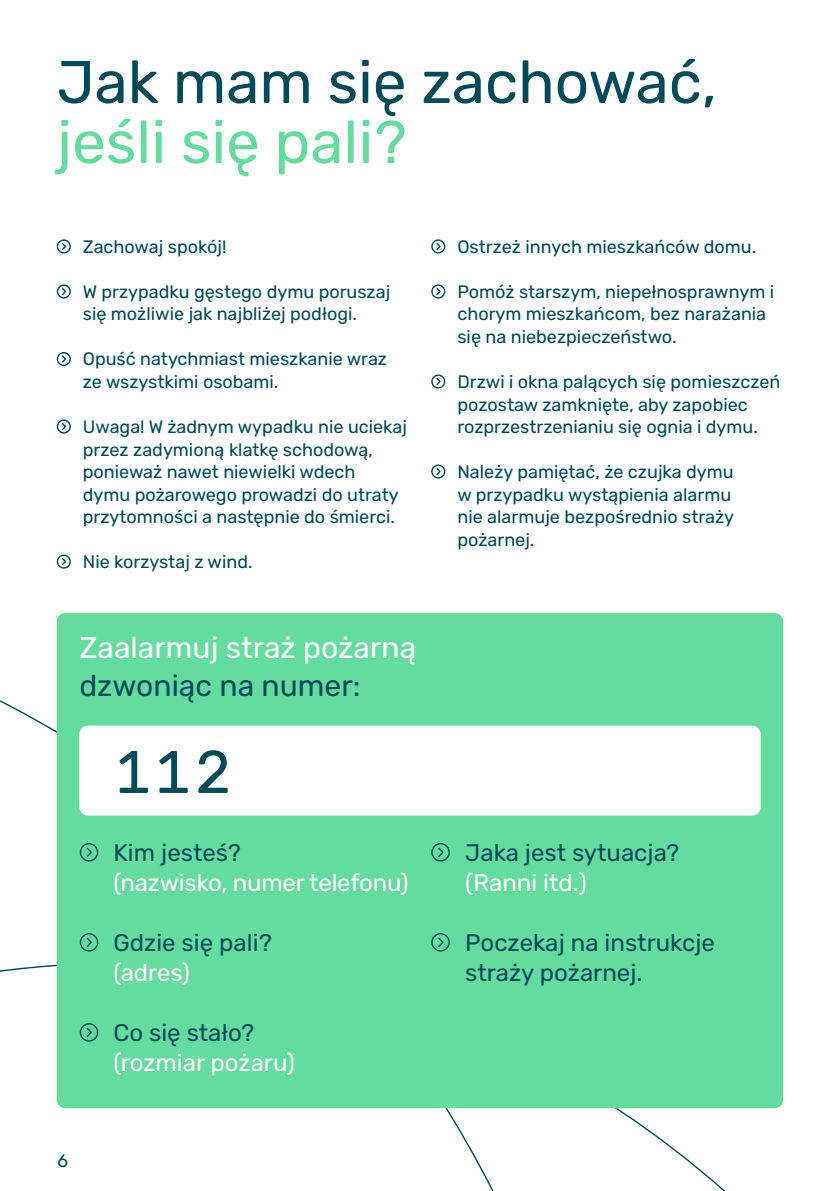
<style>
.page{position:relative;width:840px;height:1191px;background:#fff}
.page>*{position:absolute;margin:0;border:0;box-sizing:border-box;transform-origin:0 0}
.t1{font:60px "Rubik KALO Regular";color:#004a5a}
.t2{font:60px "Rubik KALO Regular";color:#64dca0}
.t3{font:30px "Rubik KALO Regular";color:#fff}
.t4{font:30px "Rubik KALO Regular";color:#004a5a}
.t5{font:24px/30px "Rubik KALO Regular";color:#004a5a}
.t6{font:24px "Rubik KALO Regular";letter-spacing:-.005em;color:#fff}
.t7{font:18px/22.4px "Rubik KALO Regular";color:#004a5a}
</style>
<div class="page">
<svg style="left:0;top:942px;width:752px;height:249px"></svg>
<svg style="left:56px;top:239px;width:15px;height:15px"></svg>
<svg style="left:56px;top:284px;width:15px;height:15px"></svg>
<svg style="left:431px;top:239px;width:15px;height:15px"></svg>
<svg style="left:56px;top:352px;width:15px;height:15px"></svg>
<svg style="left:56px;top:419px;width:15px;height:15px"></svg>
<svg style="left:431px;top:284px;width:15px;height:15px"></svg>
<svg style="left:431px;top:374px;width:15px;height:15px"></svg>
<svg style="left:56px;top:554px;width:15px;height:15px"></svg>
<div style="left:57px;top:613px;width:725px;height:495px;background:#64dca0;border-radius:9px"></div>
<div style="left:79px;top:725px;width:681px;height:90px;background:#fff;border-radius:9px"></div>
<svg style="left:79px;top:843px;width:20px;height:19px"></svg>
<svg style="left:79px;top:933px;width:20px;height:19px"></svg>
<svg style="left:79px;top:1023px;width:20px;height:19px"></svg>
<svg style="left:431px;top:843px;width:19px;height:19px"></svg>
<svg style="left:431px;top:933px;width:19px;height:19px"></svg>
<svg style="left:431px;top:464px;width:15px;height:15px"></svg>
<h1 class="t1" style="left:57px;top:48px;width:661px">Jak mam się zachować,</h1>
<h1 class="t2" style="left:57px;top:108px;width:351px">jeśli się pali?</h1>
<p class="t7" style="left:83px;top:236px;width:145px">Zachowaj spokój!</p>
<p class="t7" style="left:83px;top:281px;width:309px">W przypadku gęstego dymu poruszaj się możliwie jak najbliżej podłogi.</p>
<p class="t7" style="left:83px;top:348px;width:305px">Opuść natychmiast mieszkanie wraz ze wszystkimi osobami.</p>
<p class="t7" style="left:83px;top:416px;width:325px">Uwaga! W żadnym wypadku nie uciekaj przez zadymioną klatkę schodową, ponieważ nawet niewielki wdech dymu pożarowego prowadzi do utraty przytomności a następnie do śmierci.</p>
<p class="t7" style="left:83px;top:551px;width:171px">Nie korzystaj z wind.</p>
<h2 class="t3" style="left:79px;top:630px;width:338px">Zaalarmuj straż pożarną</h2>
<h2 class="t4" style="left:79px;top:668px;width:282px">dzwoniąc na numer:</h2>
<h1 class="t1" style="left:113px;top:738px;width:121px">112</h1>
<h3 class="t5" style="left:113px;top:838px;width:129px">Kim jesteś?</h3>
<h3 class="t6" style="left:113px;top:868px;width:296px">(nazwisko, numer telefonu)</h3>
<h3 class="t5" style="left:113px;top:928px;width:160px">Gdzie się pali?</h3>
<h3 class="t6" style="left:113px;top:958px;width:78px">(adres)</h3>
<h3 class="t5" style="left:113px;top:1018px;width:142px">Co się stało?</h3>
<h3 class="t6" style="left:113px;top:1048px;width:183px">(rozmiar pożaru)</h3>
<p class="t7" style="left:57px;top:1150px;width:13px">6</p>
<p class="t7" style="left:457px;top:236px;width:300px">Ostrzeż innych mieszkańców domu.</p>
<p class="t7" style="left:457px;top:281px;width:318px">Pomóż starszym, niepełnosprawnym i chorym mieszkańcom, bez narażania się na niebezpieczeństwo.</p>
<p class="t7" style="left:457px;top:371px;width:324px">Drzwi i okna palących się pomieszczeń pozostaw zamknięte, aby zapobiec rozprzestrzenianiu się ognia i dymu.</p>
<p class="t7" style="left:457px;top:461px;width:278px">Należy pamiętać, że czujka dymu w przypadku wystąpienia alarmu nie alarmuje bezpośrednio straży pożarnej.</p>
<h3 class="t5" style="left:465px;top:838px;width:215px">Jaka jest sytuacja?</h3>
<h3 class="t6" style="left:465px;top:868px;width:123px">(Ranni itd.)</h3>
<h3 class="t5" style="left:465px;top:928px;width:251px">Poczekaj na instrukcje straży pożarnej.</h3>
</div>
